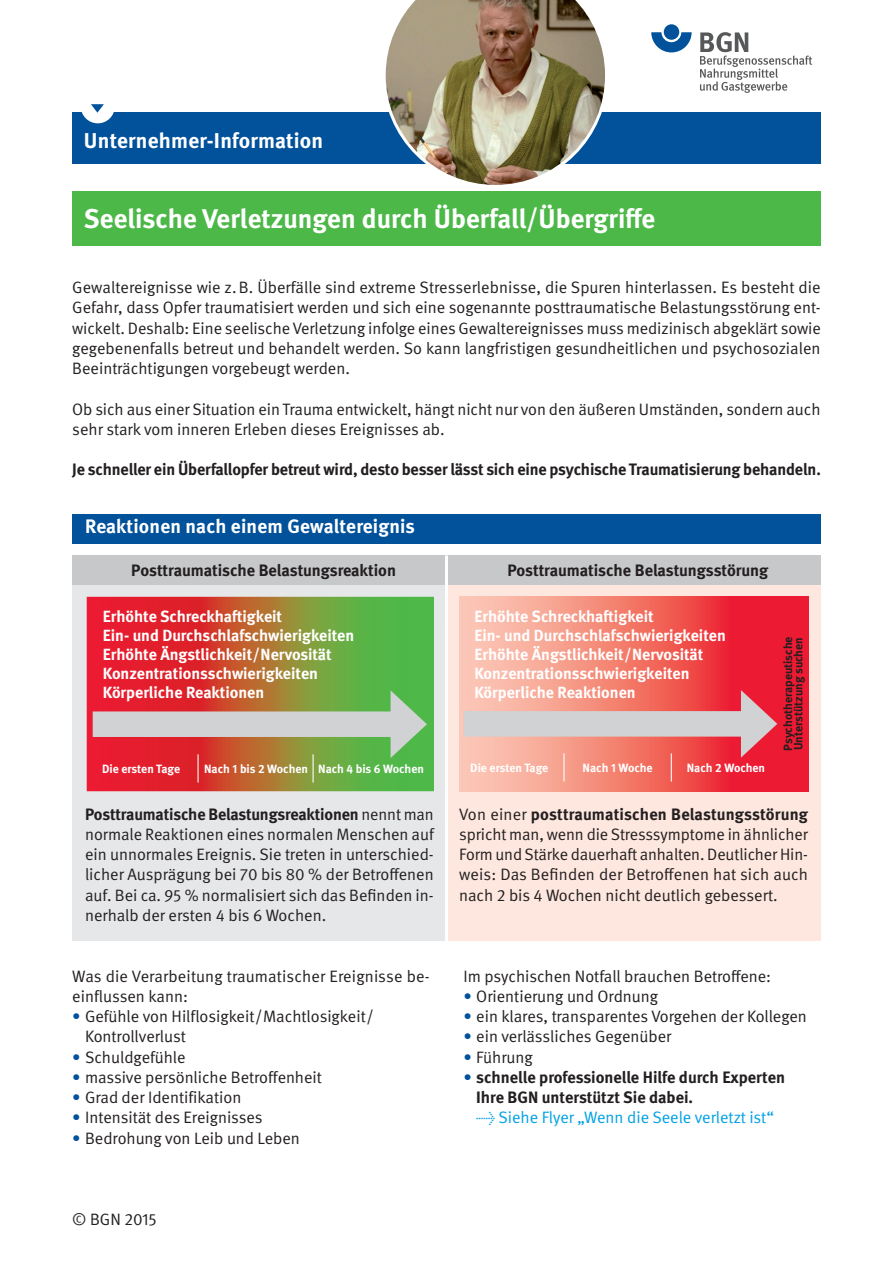
<style>
.page{position:relative;width:893px;height:1263px;background:#fff}
.page>*{position:absolute;margin:0;border:0;box-sizing:border-box;transform-origin:0 0}
.t1{font:700 27px "DGUV Meta";letter-spacing:.005em;color:#fff}
.t2{font:700 21.45px "DGUV Meta";letter-spacing:.01em;color:#fff}
.t3{font:700 19.5px "DGUV Meta";letter-spacing:.01em;color:#fff}
.t4{font:16.5px/20.2px "DGUV Meta";color:#231f20;text-align:justify}
.t5{font:700 16.5px/20.2px "DGUV Meta";letter-spacing:-.005em;color:#231f20}
.t6{font:16.5px "DGUV Meta";color:#00a1e3}
.t7{font:700 16.2px/19px "DGUV Meta";color:#fff}
.t8{font:700 12px "DGUV Meta";color:#fff}
.t9{font:700 12px/10.4px "DGUV Meta";color:#231f20}
.s1{font-weight:700}
.s2{color:#01519b}
.s3{font-weight:400;color:#01519b}
</style>
<div class="page">
<div style="left:72px;top:113px;width:749px;height:51px;background:#01519b"></div>
<svg style="left:651px;top:32px;width:41px;height:20px"></svg>
<div style="left:664px;top:24px;width:15px;height:16px;background:#01519b;border-radius:50%"></div>
<svg style="left:700px;top:32px;width:112px;height:61px"></svg>
<div style="left:81px;top:89px;width:34px;height:34px;background:#fff;border-radius:50%"></div>
<svg style="left:91px;top:104px;width:13px;height:9px"></svg>
<svg style="left:383px;top:0;width:225px;height:185px"></svg>
<div style="left:72px;top:192px;width:749px;height:54px;background:#4cb848"></div>
<div style="left:448px;top:555px;width:373px;height:386px;background:#fde7df"></div>
<div style="left:72px;top:556px;width:374px;height:385px;background:#e6e7e9"></div>
<div style="left:72px;top:555px;width:374px;height:30px;background:#c7c8ca"></div>
<div style="left:72px;top:514px;width:749px;height:29px;background:#01519b"></div>
<svg style="left:86px;top:596px;width:348px;height:196px;background:#a96939"></svg>
<div style="left:93px;top:711px;width:311px;height:26px;background:#d1d2d4"></div>
<svg style="left:391px;top:690px;width:36px;height:68px;background:#8ec48c"></svg>
<svg style="left:198px;top:754px;width:1px;height:28px"></svg>
<svg style="left:313px;top:754px;width:1px;height:28px"></svg>
<svg style="left:459px;top:597px;width:349px;height:194px;background:#f36f6a"></svg>
<hr style="left:563px;top:753px;width:2px;height:28px;background:#fff">
<svg style="left:671px;top:753px;width:1px;height:28px"></svg>
<div style="left:463px;top:711px;width:291px;height:26px;background:#d1d2d4"></div>
<svg style="left:741px;top:690px;width:36px;height:68px;background:#de7683"></svg>
<div style="left:446px;top:555px;width:375px;height:30px;background:#c7c8ca"></div>
<hr style="left:445px;top:555px;width:3px;height:393px;background:#fff">
<h2 class="t2" style="left:84px;top:128px;width:241px">Unternehmer-Information</h2>
<h1 class="t1" style="left:84px;top:203px;width:573px">Seelische Verletzungen durch Überfall/Übergriffe</h1>
<p class="t4" style="left:72px;top:278px;width:750px">Gewaltereignisse wie z.B. Überfälle sind extreme Stresserlebnisse, die Spuren hinterlassen. Es besteht die Gefahr, dass Opfer traumatisiert werden und sich eine sogenannte posttraumatische Belastungsstörung ent&shy;wickelt. Deshalb: Eine seelische Verletzung infolge eines Gewaltereignisses muss medizinisch abgeklärt sowie gegebenenfalls betreut und behandelt werden. So kann langfristigen gesundheitlichen und psychosozialen Beeinträchtigungen vorgebeugt werden.</p>
<p class="t4" style="left:72px;top:399px;width:750px">Ob sich aus einer Situation ein Trauma entwickelt, hängt nicht nur von den äußeren Umständen, sondern auch sehr stark vom inneren Erleben dieses Ereignisses ab.</p>
<p class="t5" style="left:72px;top:460px;width:750px">Je schneller ein Überfallopfer betreut wird, desto besser lässt sich eine psychische Traumatisierung behandeln.</p>
<p class="t3" style="left:85px;top:515px;width:331px">Reaktionen nach einem Gewaltereignis</p>
<p class="t5" style="left:131px;top:560px;width:266px">Posttraumatische Belastungsreaktion</p>
<p class="t5" style="left:507px;top:560px;width:263px">Posttraumatische Belastungsstörung</p>
<p class="t7" style="left:103px;top:607px;width:253px">Erhöhte Schreckhaftigkeit<br>Ein- und Durchschlafschwierigkeiten<br>Erhöhte Ängstlichkeit/Nervosität<br>Konzentrationsschwierigkeiten<br>Körperliche Reaktionen</p>
<p class="t8" style="left:102px;top:762px;width:80px">Die ersten Tage</p>
<p class="t8" style="left:204px;top:762px;width:221px">Nach 1 bis 2 Wochen Nach 4 bis 6 Wochen</p>
<p class="t7" style="left:474px;top:607px;width:253px">Erhöhte Schreckhaftigkeit<br>Ein- und Durchschlafschwierigkeiten<br>Erhöhte Ängstlichkeit/Nervosität<br>Konzentrationsschwierigkeiten<br>Körperliche Reaktionen</p>
<p class="t8" style="left:470px;top:761px;width:80px">Die ersten Tage</p>
<p class="t8" style="left:583px;top:761px;width:72px">Nach 1 Woche</p>
<p class="t8" style="left:687px;top:761px;width:80px">Nach 2 Wochen</p>
<p class="t9" style="left:783px;top:751px;width:116px;rotate:-90deg">Psychotherapeutische<br>Unterstützung suchen</p>
<p class="t4" style="left:85px;top:804px;width:350px"><span class="s1">Posttraumatische Belastungsreaktionen</span> nennt man normale Reaktionen eines normalen Menschen auf ein unnormales Ereignis. Sie treten in unterschied&shy;licher Ausprägung bei 70 bis 80 % der Betroffenen auf. Bei ca. 95 % normalisiert sich das Befinden in&shy;nerhalb der ersten 4 bis 6 Wochen.</p>
<p class="t4" style="left:459px;top:804px;width:350px">Von einer <span class="s1">posttraumatischen Belastungsstörung </span>spricht man, wenn die Stresssymptome in ähnlicher Form und Stärke dauerhaft anhalten. Deutlicher Hin&shy;weis: Das Befinden der Betroffenen hat sich auch nach 2 bis 4 Wochen nicht deutlich gebessert.</p>
<p class="t4" style="left:72px;top:966px;width:359px">Was die Verarbeitung traumatischer Ereignisse be&shy;einflussen kann:</p>
<p class="t4" style="left:85px;top:1007px;width:290px;text-indent:-13px"><span class="s2">•</span> Gefühle von Hilflosigkeit/Machtlosigkeit/<br>Kontrollverlust</p>
<p class="t4" style="left:72px;top:1047px;width:115px"><span class="s2">•</span> Schuldgefühle</p>
<p class="t4" style="left:72px;top:1067px;width:251px"><span class="s2">•</span> massive persönliche Betroffenheit</p>
<p class="t4" style="left:72px;top:1087px;width:171px"><span class="s2">•</span> Grad der Identifikation</p>
<p class="t4" style="left:72px;top:1108px;width:192px"><span class="s2">•</span> Intensität des Ereignisses</p>
<p class="t4" style="left:72px;top:1128px;width:229px"><span class="s2">•</span> Bedrohung von Leib und Leben</p>
<p class="t4" style="left:72px;top:1209px;width:86px">© BGN 2015</p>
<p class="t4" style="left:463px;top:966px;width:309px">Im psychischen Notfall brauchen Betroffene:</p>
<p class="t4" style="left:463px;top:986px;width:196px"><span class="s2">•</span> Orientierung und Ordnung</p>
<p class="t4" style="left:463px;top:1006px;width:345px"><span class="s2">•</span> ein klares, transparentes Vorgehen der Kollegen</p>
<p class="t4" style="left:463px;top:1027px;width:209px"><span class="s2">•</span> ein verlässliches Gegenüber</p>
<p class="t4" style="left:463px;top:1047px;width:71px"><span class="s2">•</span> Führung</p>
<p class="t5" style="left:476px;top:1067px;width:310px;text-indent:-13px"><span class="s3">•</span> schnelle professionelle Hilfe durch Experten<br>Ihre BGN unterstützt Sie dabei.</p>
<p class="t6" style="left:476px;top:1108px;width:299px">→ Siehe Flyer „Wenn die Seele verletzt ist“</p>
</div>
